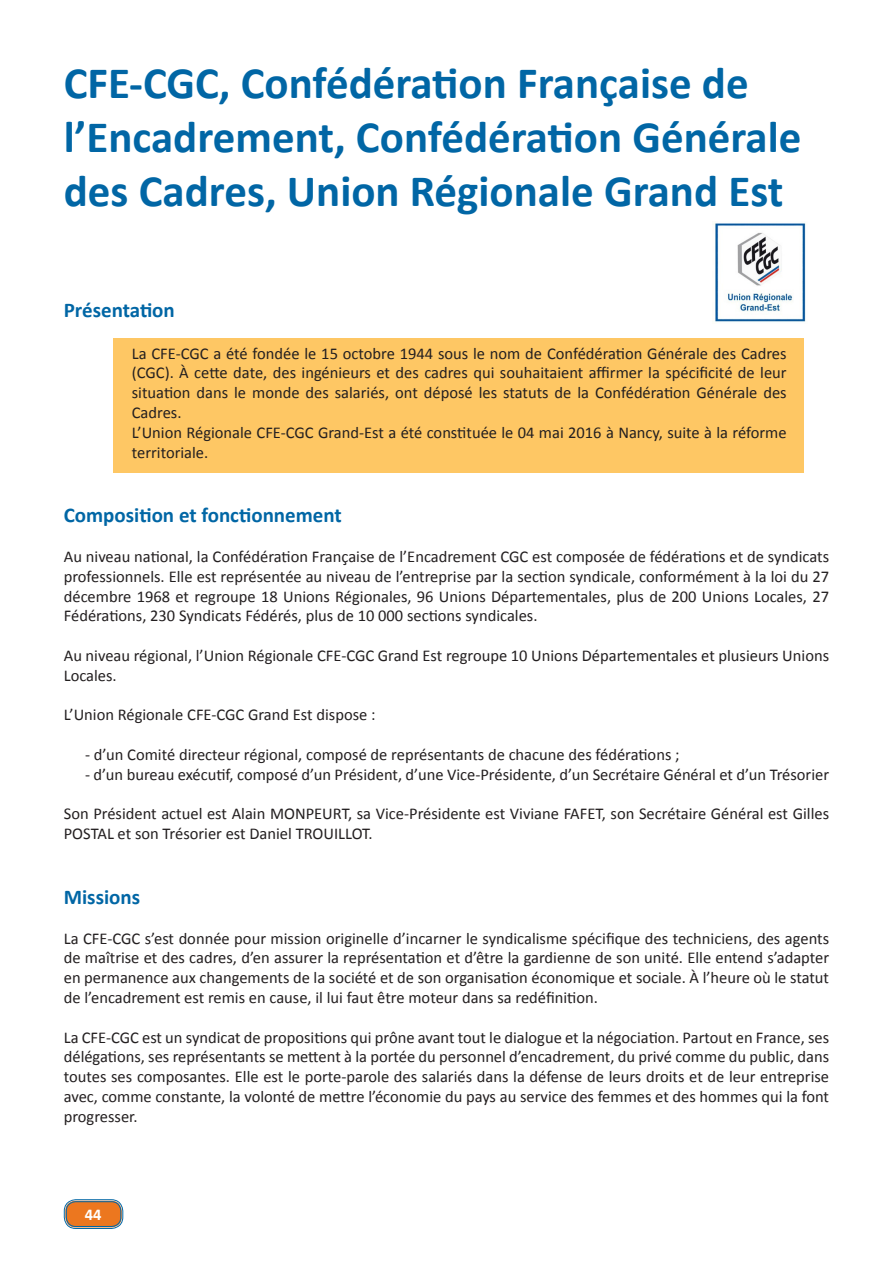
<style>
.page{position:relative;width:893px;height:1263px;background:#fff}
.page>*{position:absolute;margin:0;border:0;box-sizing:border-box;transform-origin:0 0}
.t1{font:700 45px/54px "Calibri";color:#0166a5}
.t2{font:700 21px "Calibri";color:#0166a5}
.t3{font:16.5px/19.8px "Calibri";color:#231f20;text-align:justify}
.t4{font:700 16.5px "Calibri";color:#fff}
</style>
<div class="page">
<div style="left:65px;top:1201px;width:57px;height:26px;background:#ec771f;border-radius:10px"></div>
<div style="left:64px;top:1199px;width:59px;height:30px;border:1px solid #0166a5;border-radius:12px"></div>
<div style="left:66px;top:1201px;width:55px;height:26px;border:1px solid #0166a5;border-radius:9px"></div>
<div style="left:113px;top:338px;width:690px;height:134px;background:#fec764"></div>
<img style="left:714px;top:222px;width:92px;height:100px">
<p class="t1" style="left:64px;top:56px;width:739px">CFE-CGC, Confédération Française de l’Encadrement, Confédération Générale des Cadres, Union Régionale Grand Est</p>
<p class="t2" style="left:64px;top:297px;width:113px">Présentation</p>
<p class="t3" style="left:132px;top:343px;width:656px">La CFE-CGC a été fondée le 15 octobre 1944 sous le nom de Confédération Générale des Cadres (CGC). À cette date, des ingénieurs et des cadres qui souhaitaient affirmer la spécificité de leur situation dans le monde des salariés, ont déposé les statuts de la Confédération Générale des Cadres.</p>
<p class="t3" style="left:132px;top:422px;width:656px">L’Union Régionale CFE-CGC Grand-Est a été constituée le 04 mai 2016 à Nancy, suite à la réforme territoriale.</p>
<p class="t2" style="left:64px;top:502px;width:280px">Composition et fonctionnement</p>
<p class="t3" style="left:64px;top:547px;width:767px">Au niveau national, la Confédération Française de l’Encadrement CGC est composée de fédérations et de syndicats professionnels. Elle est représentée au niveau de l’entreprise par la section syndicale, conformément à la loi du 27 décembre 1968 et regroupe 18 Unions Régionales, 96 Unions Départementales, plus de 200 Unions Locales, 27<br>Fédérations, 230 Syndicats Fédérés, plus de 10 000 sections syndicales.</p>
<p class="t3" style="left:64px;top:646px;width:767px">Au niveau régional, l’Union Régionale CFE-CGC Grand Est regroupe 10 Unions Départementales et plusieurs Unions<br>Locales.</p>
<p class="t3" style="left:64px;top:705px;width:313px">L’Union Régionale CFE-CGC Grand Est dispose :</p>
<p class="t3" style="left:85px;top:745px;width:596px">- d’un Comité directeur régional, composé de représentants de chacune des fédérations ;</p>
<p class="t3" style="left:85px;top:764px;width:746px">- d’un bureau exécutif, composé d’un Président, d’une Vice-Présidente, d’un Secrétaire Général et d’un Trésorier</p>
<p class="t3" style="left:64px;top:804px;width:767px">Son Président actuel est Alain MONPEURT, sa Vice-Présidente est Viviane FAFET, son Secrétaire Général est Gilles<br>POSTAL et son Trésorier est Daniel TROUILLOT.</p>
<p class="t2" style="left:64px;top:884px;width:78px">Missions</p>
<p class="t3" style="left:64px;top:928px;width:767px">La CFE-CGC s’est donnée pour mission originelle d’incarner le syndicalisme spécifique des techniciens, des agents de maîtrise et des cadres, d’en assurer la représentation et d’être la gardienne de son unité. Elle entend s’adapter en permanence aux changements de la société et de son organisation économique et sociale. À l’heure où le statut de l’encadrement est remis en cause, il lui faut être moteur dans sa redéfinition.</p>
<p class="t3" style="left:64px;top:1027px;width:767px">La CFE-CGC est un syndicat de propositions qui prône avant tout le dialogue et la négociation. Partout en France, ses délégations, ses représentants se mettent à la portée du personnel d’encadrement, du privé comme du public, dans toutes ses composantes. Elle est le porte-parole des salariés dans la défense de leurs droits et de leur entreprise avec, comme constante, la volonté de mettre l’économie du pays au service des femmes et des hommes qui la font progresser.</p>
<p class="t4" style="left:85px;top:1204px;width:18px">44</p>
</div>
